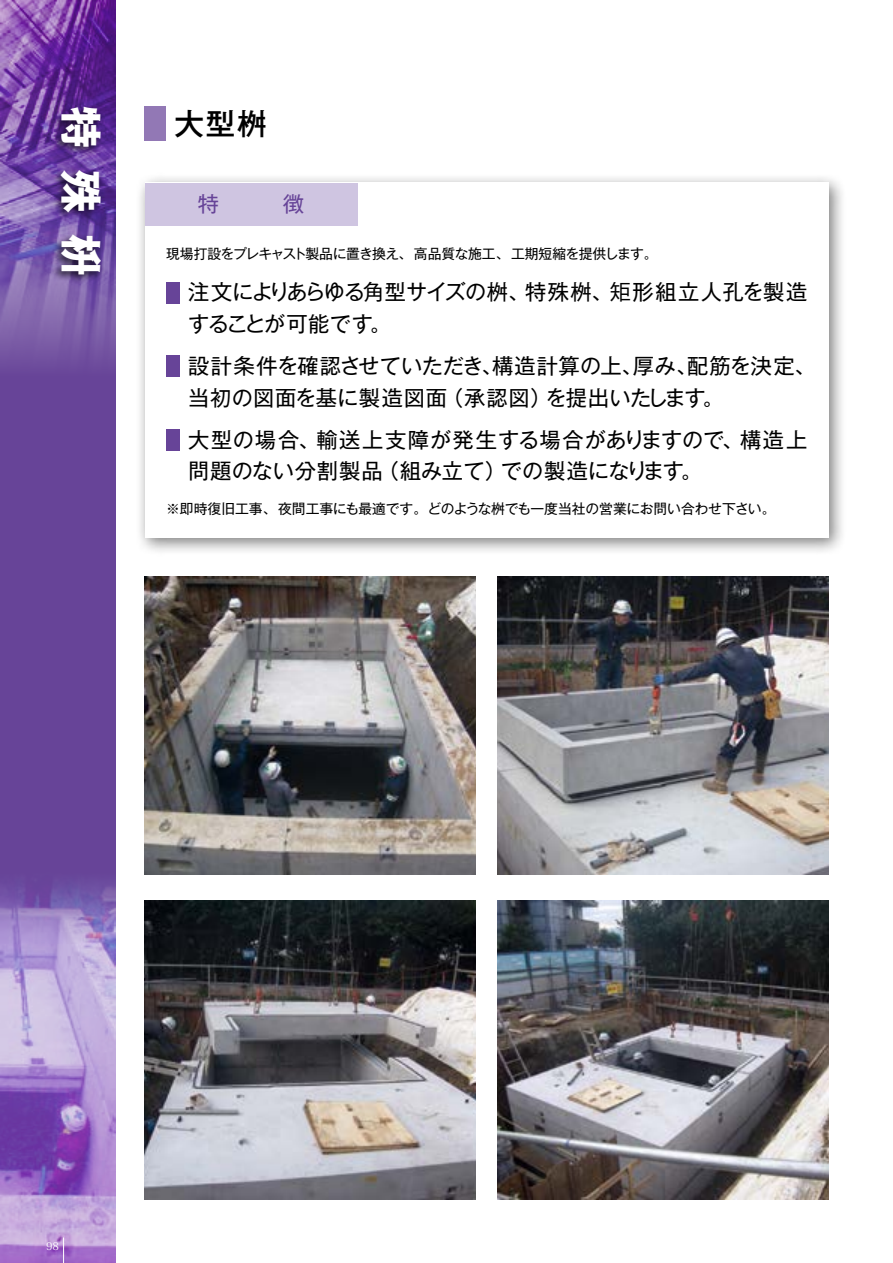
<style>
.page{position:relative;width:893px;height:1263px;background:#fff}
.page>*{position:absolute;margin:0;border:0;box-sizing:border-box;transform-origin:0 0}
.t1{font:700 42.45px "Gothic MB101 Pro";color:#fff}
.t2{font:500 29.7px "Gothic MB101 Pro";color:#000}
.t3{font:21.3px/32px "Gothic MB101 Pro";letter-spacing:.015em;color:#000}
.t4{font:21.3px/32px "Gothic MB101 Pro";letter-spacing:-.01em;color:#000}
.t5{font:21.3px "Gothic MB101 Pro";color:#674498}
.t6{font:13.8px "Gothic MB101 Pro";letter-spacing:-.02em;color:#000}
.t7{font:13.8px "Gothic MB101 Pro";letter-spacing:-.04em;color:#000}
.t8{font:10.65px "Koz Min Pro";color:#fff}
</style>
<div class="page">
<div style="left:0;top:0;width:115px;height:1263px;background:#674498"></div>
<img style="left:0;top:883px;width:115px;height:380px">
<img style="left:0;top:0;width:115px;height:363px">
<svg style="left:63px;top:1237px;width:1px;height:26px"></svg>
<div style="left:51px;top:104px;width:54px;height:181px;background:#000;opacity:.75"></div>
<div style="left:145px;top:106px;width:21px;height:34px;background:#9278b5"></div>
<div style="left:134px;top:173px;width:713px;height:384px;background:#000;opacity:.5"></div>
<div style="left:145px;top:183px;width:684px;height:355px;background:#fff"></div>
<div style="left:166px;top:282px;width:14px;height:21px;background:#674498"></div>
<div style="left:166px;top:355px;width:14px;height:22px;background:#674498"></div>
<div style="left:166px;top:429px;width:14px;height:22px;background:#674498"></div>
<div style="left:145px;top:183px;width:212px;height:42px;background:#cfc5e1"></div>
<img style="left:145px;top:576px;width:331px;height:299px">
<img style="left:498px;top:576px;width:331px;height:299px">
<img style="left:498px;top:900px;width:331px;height:299px">
<img style="left:145px;top:900px;width:331px;height:299px">
<h1 class="t1" style="left:116px;top:106px;width:172px;rotate:90deg">特殊枡</h1>
<h2 class="t2" style="left:175px;top:99px;width:94px">大型桝</h2>
<p class="t4" style="left:188px;top:273px;width:621px">注文によりあらゆる角型サイズの桝、特殊桝、矩形組立人孔を製造することが可能です。</p>
<p class="t3" style="left:188px;top:347px;width:629px">設計条件を確認させていただき、構造計算の上、厚み、配筋を決定、当初の図面を基に製造図面（承認図）を提出いたします。</p>
<p class="t3" style="left:188px;top:420px;width:621px">大型の場合、輸送上支障が発生する場合がありますので、構造上問題のない分割製品（組み立て）での製造になります。</p>
<p class="t5" style="left:198px;top:186px;width:23px">特</p>
<p class="t5" style="left:283px;top:186px;width:23px">徴</p>
<p class="t7" style="left:166px;top:242px;width:493px">現場打設をプレキャスト製品に置き換え、高品質な施工、工期短縮を提供します。</p>
<p class="t6" style="left:166px;top:498px;width:611px">※即時復旧工事、夜間工事にも最適です。どのような桝でも一度当社の営業にお問い合わせ下さい。</p>
<p class="t8" style="left:46px;top:1239px;width:15px">98</p>
</div>
